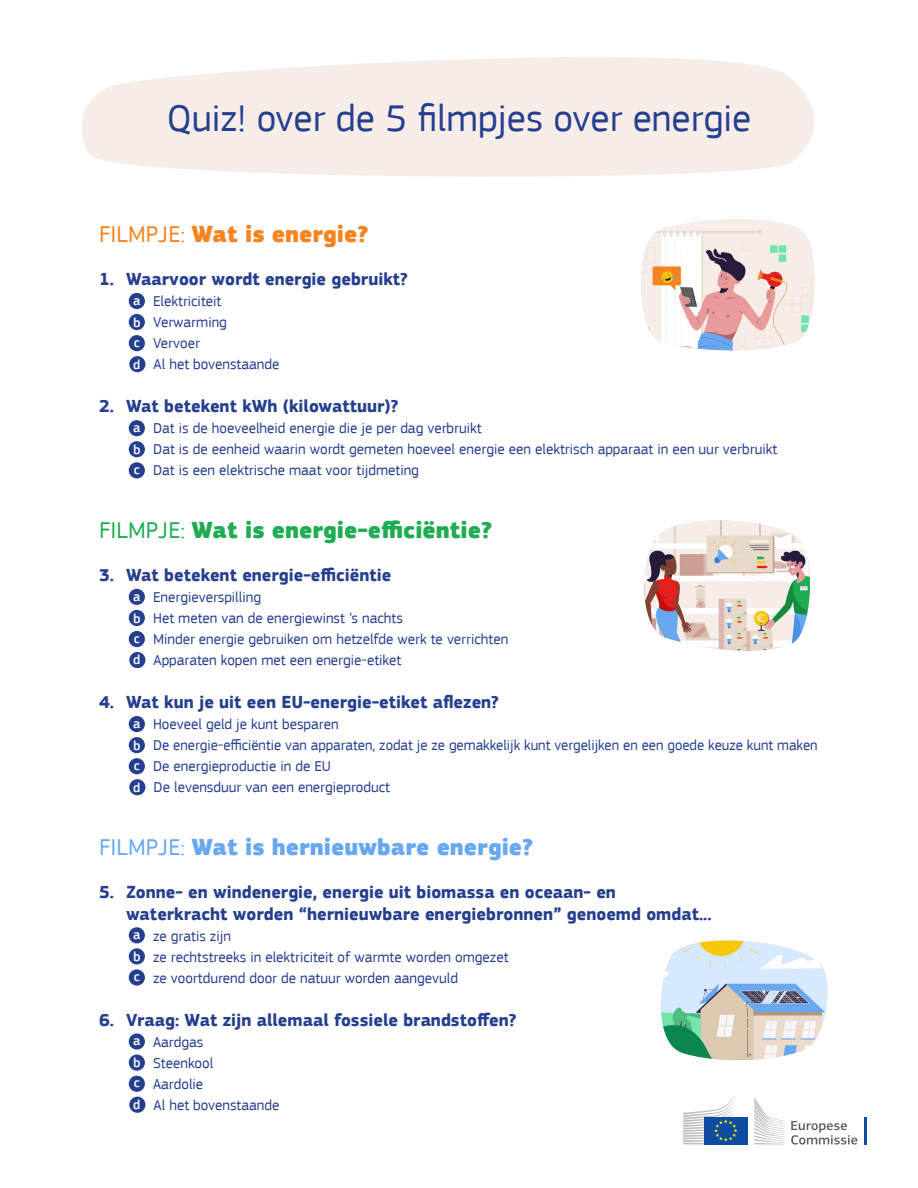
<style>
.page{position:relative;width:918px;height:1188px;background:#fff}
.page>*{position:absolute;margin:0;border:0;box-sizing:border-box;transform-origin:0 0}
.t1{font:39px "EC Square Sans Pro";color:#253f8e}
.Video{font:900 24px "EC Square Sans Pro Extra";color:#20ac53}
.Video-2{font:900 24px "EC Square Sans Pro Extra";color:#68a8f0}
.Video-3{font:900 24px "EC Square Sans Pro Extra";color:#f58320}
.Questions{font:700 18px/21.6px "EC Square Sans Pro";color:#253f8e}
.Answers{font:15px "EC Square Sans Pro";color:#253f8e}
.t2{font:500 13.5px "EC Square Sans Pro";color:#fff}
.s1{font-family:"EC Square Sans Pro";font-weight:400}
</style>
<div class="page">
<svg style="left:81px;top:57px;width:733px;height:120px;background:#f7efea"></svg>
<div style="left:129px;top:293px;width:16px;height:16px;background:#253f8e;border-radius:50%"></div>
<div style="left:129px;top:314px;width:16px;height:16px;background:#253f8e;border-radius:50%"></div>
<div style="left:129px;top:335px;width:16px;height:16px;background:#253f8e;border-radius:50%"></div>
<div style="left:129px;top:356px;width:16px;height:16px;background:#253f8e;border-radius:50%"></div>
<div style="left:129px;top:420px;width:16px;height:16px;background:#253f8e;border-radius:50%"></div>
<div style="left:129px;top:441px;width:16px;height:16px;background:#253f8e;border-radius:50%"></div>
<div style="left:129px;top:462px;width:16px;height:16px;background:#253f8e;border-radius:50%"></div>
<div style="left:129px;top:589px;width:16px;height:16px;background:#253f8e;border-radius:50%"></div>
<div style="left:129px;top:610px;width:16px;height:16px;background:#253f8e;border-radius:50%"></div>
<div style="left:129px;top:631px;width:16px;height:16px;background:#253f8e;border-radius:50%"></div>
<div style="left:129px;top:652px;width:16px;height:16px;background:#253f8e;border-radius:50%"></div>
<div style="left:129px;top:716px;width:16px;height:16px;background:#253f8e;border-radius:50%"></div>
<div style="left:129px;top:737px;width:16px;height:16px;background:#253f8e;border-radius:50%"></div>
<div style="left:129px;top:758px;width:16px;height:16px;background:#253f8e;border-radius:50%"></div>
<div style="left:129px;top:779px;width:16px;height:16px;background:#253f8e;border-radius:50%"></div>
<div style="left:129px;top:927px;width:16px;height:16px;background:#253f8e;border-radius:50%"></div>
<div style="left:129px;top:948px;width:16px;height:16px;background:#253f8e;border-radius:50%"></div>
<div style="left:129px;top:969px;width:16px;height:17px;background:#253f8e;border-radius:50%"></div>
<div style="left:129px;top:1033px;width:16px;height:17px;background:#253f8e;border-radius:50%"></div>
<div style="left:129px;top:1055px;width:16px;height:16px;background:#253f8e;border-radius:50%"></div>
<div style="left:129px;top:1076px;width:16px;height:16px;background:#253f8e;border-radius:50%"></div>
<div style="left:129px;top:1097px;width:16px;height:16px;background:#253f8e;border-radius:50%"></div>
<img style="left:641px;top:219px;width:174px;height:132px">
<img style="left:644px;top:520px;width:166px;height:131px">
<img style="left:661px;top:941px;width:167px;height:120px">
<svg style="left:791px;top:1121px;width:66px;height:24px"></svg>
<hr style="left:864px;top:1117px;width:3px;height:27px;background:#0d4da1">
<svg style="left:754px;top:1098px;width:31px;height:46px"></svg>
<div style="left:704px;top:1117px;width:44px;height:27px;background:#0d4da1"></div>
<svg style="left:683px;top:1098px;width:55px;height:46px"></svg>
<p class="t1" style="left:167px;top:96px;width:586px">Quiz! over de 5 filmpjes over energie</p>
<p class="Video-3" style="left:99px;top:219px;width:271px"><span class="s1">FILMPJE:</span> Wat is energie?</p>
<p class="Questions" style="left:99px;top:269px;width:311px">1. Waarvoor wordt energie gebruikt?</p>
<p class="t2" style="left:133px;top:292px;width:9px">a</p>
<p class="Answers" style="left:153px;top:293px;width:70px">Elektriciteit</p>
<p class="t2" style="left:133px;top:314px;width:9px">b</p>
<p class="Answers" style="left:153px;top:314px;width:75px">Verwarming</p>
<p class="t2" style="left:134px;top:334px;width:8px">c</p>
<p class="Answers" style="left:153px;top:335px;width:48px">Vervoer</p>
<p class="t2" style="left:133px;top:356px;width:9px">d</p>
<p class="Answers" style="left:154px;top:356px;width:127px">Al het bovenstaande</p>
<p class="Questions" style="left:99px;top:396px;width:301px">2. Wat betekent kWh (kilowattuur)?</p>
<p class="t2" style="left:133px;top:420px;width:9px">a</p>
<p class="Answers" style="left:153px;top:420px;width:330px">Dat is de hoeveelheid energie die je per dag verbruikt</p>
<p class="t2" style="left:133px;top:442px;width:9px">b</p>
<p class="Answers" style="left:153px;top:441px;width:626px">Dat is de eenheid waarin wordt gemeten hoeveel energie een elektrisch apparaat in een uur verbruikt</p>
<p class="t2" style="left:134px;top:462px;width:8px">c</p>
<p class="Answers" style="left:153px;top:462px;width:267px">Dat is een elektrische maat voor tijdmeting</p>
<p class="Video" style="left:99px;top:515px;width:395px"><span class="s1">FILMPJE:</span> Wat is energie-efficiëntie?</p>
<p class="Questions" style="left:99px;top:565px;width:294px">3. Wat betekent energie-efficiëntie</p>
<p class="t2" style="left:133px;top:588px;width:9px">a</p>
<p class="Answers" style="left:153px;top:588px;width:110px">Energieverspilling</p>
<p class="t2" style="left:133px;top:610px;width:9px">b</p>
<p class="Answers" style="left:153px;top:609px;width:251px">Het meten van de energiewinst ’s nachts</p>
<p class="t2" style="left:134px;top:630px;width:8px">c</p>
<p class="Answers" style="left:153px;top:630px;width:357px">Minder energie gebruiken om hetzelfde werk te verrichten</p>
<p class="t2" style="left:133px;top:652px;width:9px">d</p>
<p class="Answers" style="left:154px;top:651px;width:249px">Apparaten kopen met een energie-etiket</p>
<p class="Questions" style="left:99px;top:692px;width:402px">4. Wat kun je uit een EU-energie-etiket aflezen?</p>
<p class="t2" style="left:133px;top:716px;width:9px">a</p>
<p class="Answers" style="left:153px;top:716px;width:187px">Hoeveel geld je kunt besparen</p>
<p class="t2" style="left:133px;top:738px;width:9px">b</p>
<p class="Answers" style="left:153px;top:737px;width:666px">De energie-efficiëntie van apparaten, zodat je ze gemakkelijk kunt vergelijken en een goede keuze kunt maken</p>
<p class="t2" style="left:134px;top:757px;width:8px">c</p>
<p class="Answers" style="left:153px;top:758px;width:180px">De energieproductie in de EU</p>
<p class="t2" style="left:133px;top:779px;width:9px">d</p>
<p class="Answers" style="left:154px;top:779px;width:238px">De levensduur van een energieproduct</p>
<p class="Video-2" style="left:99px;top:832px;width:436px"><span class="s1">FILMPJE:</span> Wat is hernieuwbare energie?</p>
<p class="Questions" style="left:126px;top:882px;width:587px;text-indent:-27px">5. Zonne- en windenergie, energie uit biomassa en oceaan- en waterkracht worden “hernieuwbare energiebronnen” genoemd omdat...</p>
<p class="t2" style="left:133px;top:927px;width:9px">a</p>
<p class="Answers" style="left:153px;top:927px;width:79px">ze gratis zijn</p>
<p class="t2" style="left:133px;top:949px;width:9px">b</p>
<p class="Answers" style="left:153px;top:948px;width:357px">ze rechtstreeks in elektriciteit of warmte worden omgezet</p>
<p class="t2" style="left:134px;top:969px;width:8px">c</p>
<p class="Answers" style="left:153px;top:969px;width:306px">ze voortdurend door de natuur worden aangevuld</p>
<p class="Questions" style="left:99px;top:1010px;width:419px">6. Vraag: Wat zijn allemaal fossiele brandstoffen?</p>
<p class="t2" style="left:133px;top:1033px;width:9px">a</p>
<p class="Answers" style="left:153px;top:1033px;width:52px">Aardgas</p>
<p class="t2" style="left:133px;top:1055px;width:9px">b</p>
<p class="Answers" style="left:153px;top:1054px;width:62px">Steenkool</p>
<p class="t2" style="left:134px;top:1075px;width:8px">c</p>
<p class="Answers" style="left:153px;top:1075px;width:52px">Aardolie</p>
<p class="t2" style="left:133px;top:1097px;width:9px">d</p>
<p class="Answers" style="left:154px;top:1096px;width:127px">Al het bovenstaande</p>
</div>
